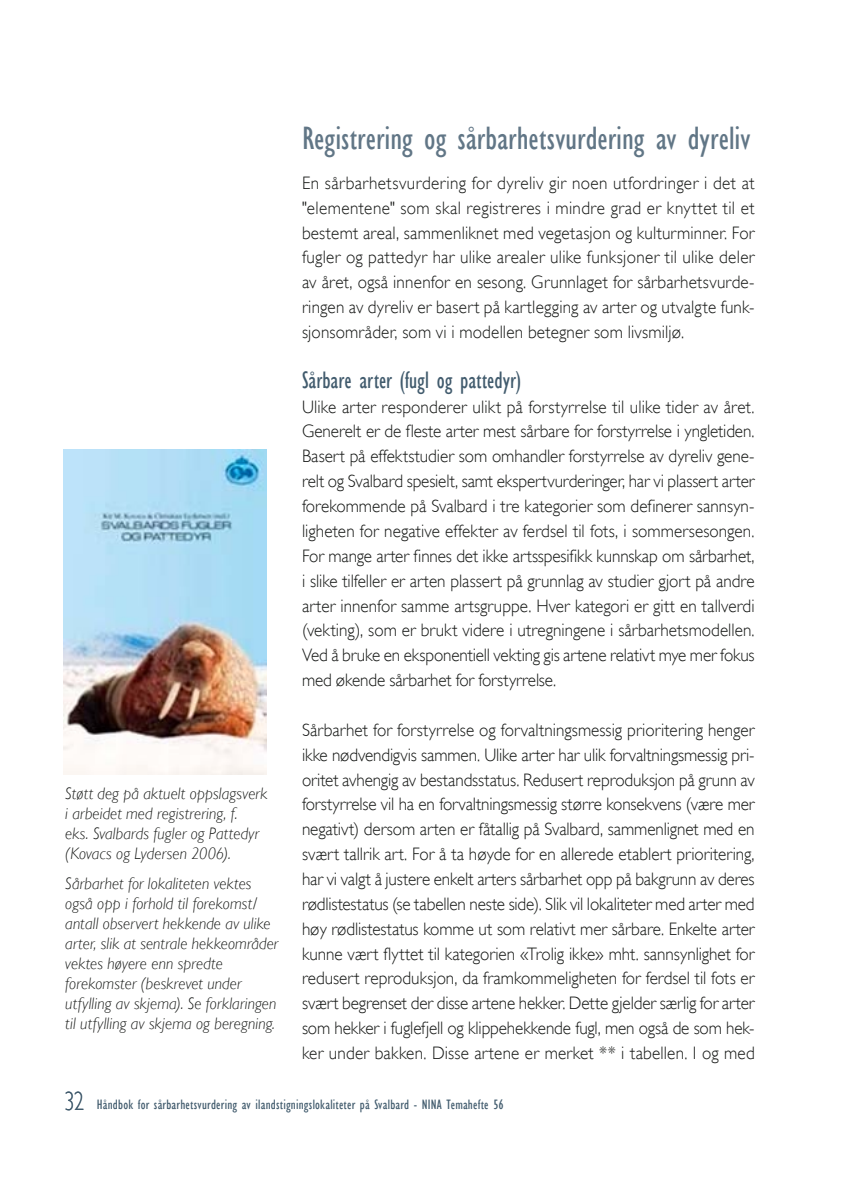
<style>
.page{position:relative;width:844px;height:1191px;background:#fff}
.page>*{position:absolute;margin:0;border:0;box-sizing:border-box;transform-origin:0 0}
.overskrift_2_2013{font:condensed 33.25px "Gill Sans";color:#617686}
.overskrift_3_2013{font:condensed 24.5px "Gill Sans";color:#415b6d;scale:.95 1}
.brødtekst_2013{font:300 18.03px/24.8px "Gill Sans";letter-spacing:.01em;color:#151715;text-align:justify;scale:.95 1}
.figurtekst_2013{font:italic 300 16.62px/19.9px "Gill Sans";letter-spacing:.01em;color:#151715;scale:.95 1}
.t1{font:condensed 14px "Gill Sans";letter-spacing:.015em;color:#415b6d}
.s1{font-weight:300;font-stretch:normal;font-size:26.25px}
</style>
<div class="page">
<img style="left:64px;top:450px;width:202px;height:324px">
<p class="figurtekst_2013" style="left:65px;top:784px;width:214px">Støtt deg på aktuelt oppslagsverk i arbeidet med registrering, f.<br>eks. Svalbards fugler og Pattedyr (Kovacs og Lydersen 2006).</p>
<p class="figurtekst_2013" style="left:65px;top:873px;width:226px">Sårbarhet for lokaliteten vektes også opp i forhold til forekomst/ antall observert hekkende av ulike arter, slik at sentrale hekkeområder vektes høyere enn spredte forekomster (beskrevet under utfylling av skjema). Se forklaringen til utfylling av skjema og beregning.</p>
<p class="overskrift_2_2013" style="left:302px;top:119px;width:450px">Registrering og sårbarhetsvurdering av dyreliv</p>
<p class="brødtekst_2013" style="left:302px;top:170px;width:478px">En sårbarhetsvurdering for dyreliv gir noen utfordringer i det at "elementene" som skal registreres i mindre grad er knyttet til et bestemt areal, sammenliknet med vegetasjon og kulturminner. For fugler og pattedyr har ulike arealer ulike funksjoner til ulike deler av året, også innenfor en sesong. Grunnlaget for sårbarhetsvurde&shy;ringen av dyreliv er basert på kartlegging av arter og utvalgte funk&shy;sjonsområder, som vi i modellen betegner som livsmiljø.</p>
<p class="overskrift_3_2013" style="left:302px;top:365px;width:232px">Sårbare arter (fugl og pattedyr)</p>
<p class="brødtekst_2013" style="left:302px;top:394px;width:478px">Ulike arter responderer ulikt på forstyrrelse til ulike tider av året.<br>Generelt er de fleste arter mest sårbare for forstyrrelse i yngletiden.<br>Basert på effektstudier som omhandler forstyrrelse av dyreliv gene&shy;relt og Svalbard spesielt, samt ekspertvurderinger, har vi plassert arter forekommende på Svalbard i tre kategorier som definerer sannsyn&shy;ligheten for negative effekter av ferdsel til fots, i sommersesongen.<br>For mange arter finnes det ikke artsspesifikk kunnskap om sårbarhet, i slike tilfeller er arten plassert på grunnlag av studier gjort på andre arter innenfor samme artsgruppe. Hver kategori er gitt en tallverdi (vekting), som er brukt videre i utregningene i sårbarhetsmodellen.<br>Ved å bruke en eksponentiell vekting gis artene relativt mye mer fokus med økende sårbarhet for forstyrrelse.</p>
<p class="brødtekst_2013" style="left:302px;top:717px;width:478px">Sårbarhet for forstyrrelse og forvaltningsmessig prioritering henger ikke nødvendigvis sammen. Ulike arter har ulik forvaltningsmessig pri&shy;oritet avhengig av bestandsstatus. Redusert reproduksjon på grunn av forstyrrelse vil ha en forvaltningsmessig større konsekvens (være mer negativt) dersom arten er fåtallig på Svalbard, sammenlignet med en svært tallrik art. For å ta høyde for en allerede etablert prioritering, har vi valgt å justere enkelt arters sårbarhet opp på bakgrunn av deres rødlistestatus (se tabellen neste side). Slik vil lokaliteter med arter med høy rødlistestatus komme ut som relativt mer sårbare. Enkelte arter kunne vært flyttet til kategorien «Trolig ikke» mht. sannsynlighet for redusert reproduksjon, da framkommeligheten for ferdsel til fots er svært begrenset der disse artene hekker. Dette gjelder særlig for arter som hekker i fuglefjell og klippehekkende fugl, men også de som hek&shy;ker under bakken. Disse artene er merket ** i tabellen. I og med</p>
<p class="t1" style="left:64px;top:1096px;width:440px"><span class="s1">32</span> Håndbok for sårbarhetsvurdering av ilandstigningslokaliteter på Svalbard - NINA Temahefte 56</p>
</div>
